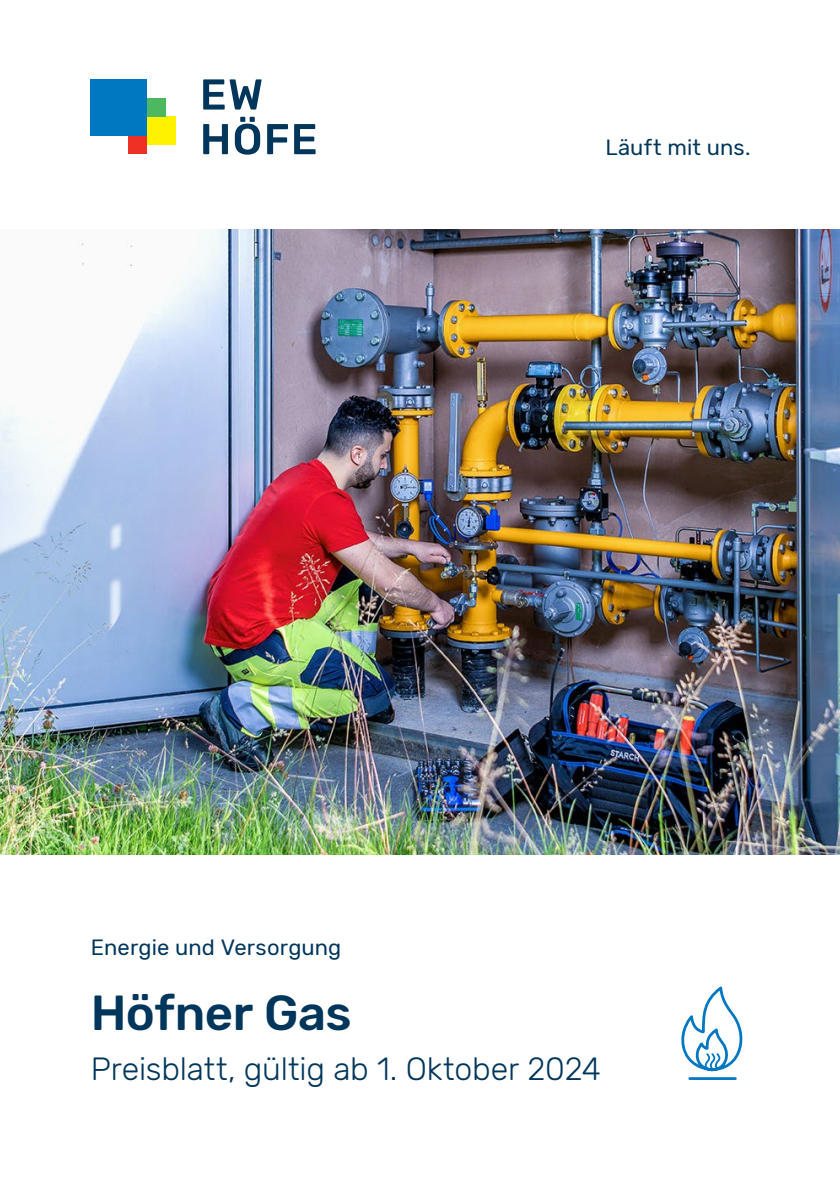
<style>
.page{position:relative;width:840px;height:1191px;background:#fff}
.page>*{position:absolute;margin:0;border:0;box-sizing:border-box;transform-origin:0 0}
.t1{font:500 49px "Rubik";letter-spacing:-.01em;color:#00365b}
.t2{font:300 32px "Rubik";letter-spacing:-.005em;color:#00365b}
.t3{font:22px "Rubik";letter-spacing:.005em;color:#00365b}
</style>
<div class="page">
<div style="left:147px;top:117px;width:28px;height:28px;background:#fff200"></div>
<div style="left:128px;top:136px;width:19px;height:18px;background:#ee3124"></div>
<div style="left:147px;top:98px;width:19px;height:19px;background:#4cb860"></div>
<div style="left:91px;top:79px;width:56px;height:57px;background:#0077c1"></div>
<svg style="left:203px;top:79px;width:58px;height:31px"></svg>
<svg style="left:203px;top:124px;width:25px;height:30px"></svg>
<svg style="left:235px;top:117px;width:25px;height:38px"></svg>
<svg style="left:267px;top:124px;width:21px;height:30px"></svg>
<svg style="left:294px;top:124px;width:21px;height:30px"></svg>
<hr style="left:689px;top:1077px;width:46px;height:3px;background:#0077c1">
<svg style="left:681px;top:986px;width:61px;height:86px"></svg>
<img style="left:0;top:229px;width:839px;height:625px">
<p class="t3" style="left:605px;top:134px;width:146px">Läuft mit uns.</p>
<p class="t3" style="left:91px;top:934px;width:252px">Energie und Versorgung</p>
<h1 class="t1" style="left:91px;top:984px;width:262px">Höfner Gas</h1>
<h2 class="t2" style="left:91px;top:1050px;width:511px">Preisblatt, gültig ab 1. Oktober 2024</h2>
</div>
